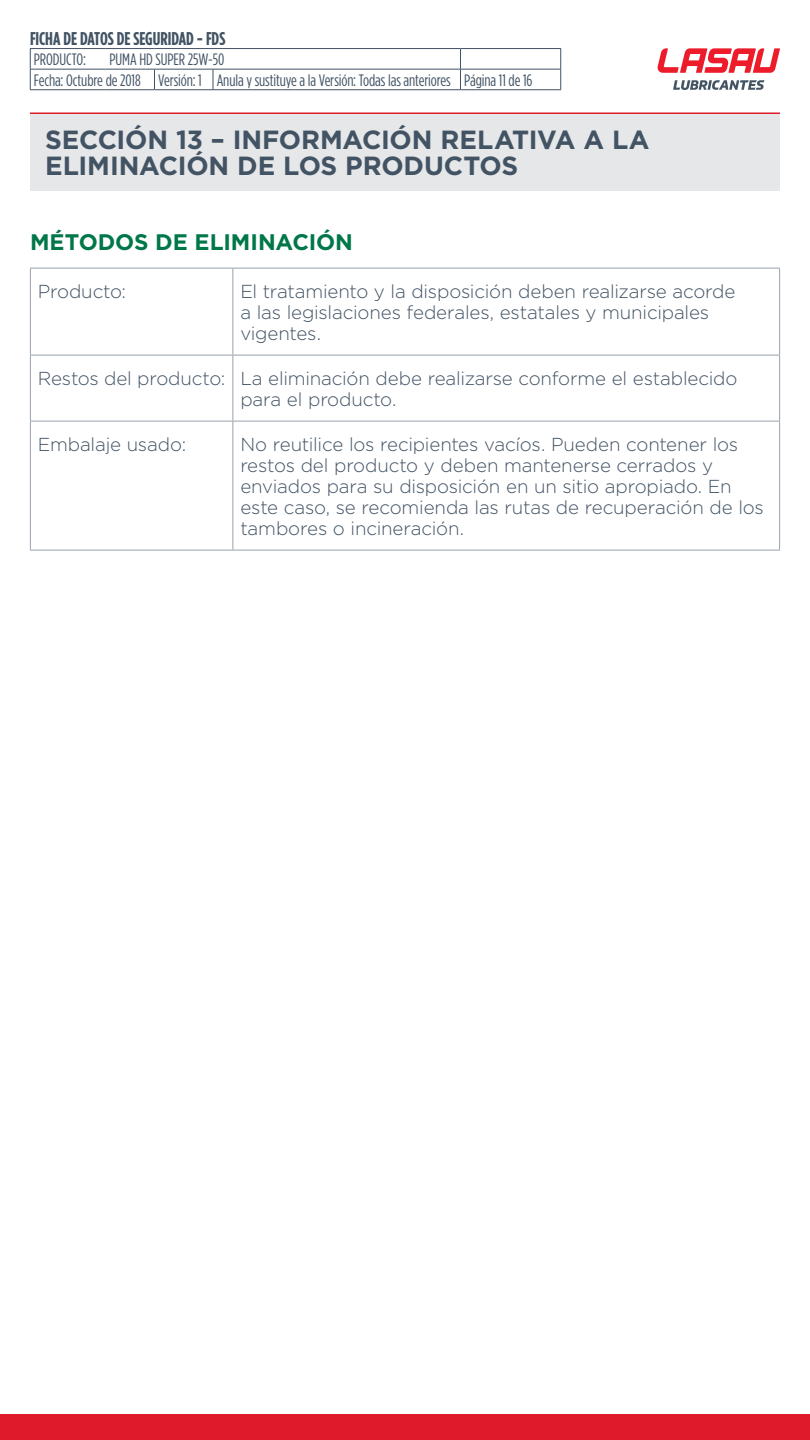
<style>
.page{position:relative;width:810px;height:1440px;background:#fff}
.page>*{position:absolute;margin:0;border:0;box-sizing:border-box;transform-origin:0 0}
.t1{font:700 26.25px/26.2px "Gotham";letter-spacing:-.005em;color:#425364}
.t2{font:700 22.5px "Gotham";color:#007749}
.t3{font:300 18.75px/21px "Gotham";letter-spacing:-.01em;color:#425364}
.t4{font:700 18.45px "Gotham Cond";letter-spacing:-.005em;color:#425364}
.t5{font:16.5px/20.6px "Gotham Cond";letter-spacing:-.005em;color:#425364}
</style>
<div class="page">
<div style="left:0;top:1414px;width:810px;height:26px;background:#df1a2a"></div>
<svg style="left:657px;top:48px;width:123px;height:25px"></svg>
<svg style="left:673px;top:80px;width:91px;height:10px"></svg>
<hr style="left:30px;top:48px;width:76px;height:1px;background:#425364">
<hr style="left:106px;top:48px;width:48px;height:1px;background:#425364">
<hr style="left:154px;top:48px;width:59px;height:1px;background:#425364">
<hr style="left:213px;top:48px;width:247px;height:1px;background:#425364">
<hr style="left:460px;top:48px;width:101px;height:1px;background:#425364">
<hr style="left:30px;top:69px;width:76px;height:1px;background:#425364">
<svg style="left:30px;top:49px;width:1px;height:40px"></svg>
<hr style="left:106px;top:69px;width:48px;height:1px;background:#425364">
<hr style="left:154px;top:69px;width:59px;height:1px;background:#425364">
<svg style="left:154px;top:69px;width:1px;height:20px"></svg>
<hr style="left:213px;top:69px;width:247px;height:1px;background:#425364">
<svg style="left:213px;top:69px;width:1px;height:20px"></svg>
<hr style="left:460px;top:69px;width:101px;height:1px;background:#425364">
<svg style="left:460px;top:49px;width:1px;height:40px"></svg>
<svg style="left:560px;top:49px;width:1px;height:40px"></svg>
<hr style="left:30px;top:89px;width:76px;height:1px;background:#425364">
<hr style="left:106px;top:89px;width:48px;height:1px;background:#425364">
<hr style="left:154px;top:89px;width:59px;height:1px;background:#425364">
<hr style="left:213px;top:89px;width:247px;height:1px;background:#425364">
<hr style="left:460px;top:89px;width:101px;height:1px;background:#425364">
<div style="left:30px;top:113px;width:750px;height:77px;background:#e6e7e9"></div>
<hr style="left:30px;top:112px;width:750px;height:2px;background:#df1a2a">
<hr style="left:30px;top:268px;width:203px;height:1px;background:#98a2ae">
<hr style="left:30px;top:268px;width:1px;height:87px;background:#98a2ae">
<hr style="left:233px;top:268px;width:547px;height:1px;background:#98a2ae">
<hr style="left:232px;top:268px;width:1px;height:87px;background:#98a2ae">
<hr style="left:779px;top:268px;width:1px;height:87px;background:#98a2ae">
<hr style="left:30px;top:355px;width:203px;height:1px;background:#98a2ae">
<hr style="left:30px;top:355px;width:1px;height:66px;background:#98a2ae">
<hr style="left:233px;top:355px;width:547px;height:1px;background:#98a2ae">
<hr style="left:232px;top:355px;width:1px;height:66px;background:#98a2ae">
<hr style="left:779px;top:355px;width:1px;height:66px;background:#98a2ae">
<hr style="left:30px;top:421px;width:203px;height:1px;background:#98a2ae">
<hr style="left:30px;top:421px;width:1px;height:129px;background:#98a2ae">
<hr style="left:233px;top:421px;width:547px;height:1px;background:#98a2ae">
<hr style="left:232px;top:421px;width:1px;height:129px;background:#98a2ae">
<hr style="left:779px;top:421px;width:1px;height:129px;background:#98a2ae">
<hr style="left:30px;top:550px;width:203px;height:1px;background:#98a2ae">
<hr style="left:233px;top:550px;width:547px;height:1px;background:#98a2ae">
<p class="t4" style="left:30px;top:27px;width:197px">FICHA DE DATOS DE SEGURIDAD - FDS</p>
<p class="t5" style="left:34px;top:49px;width:54px">PRODUCTO:</p>
<p class="t5" style="left:34px;top:49px;width:500px;text-indent:76px">PUMA HD SUPER 25W-50<br>Fecha: Octubre de 2018 Versión: 1 Anula y sustituye a la Versión: Todas las anteriores Página 11 de 16</p>
<h1 class="t1" style="left:45px;top:127px;width:606px">SECCIÓN 13 – INFORMACIÓN RELATIVA A LA<br>ELIMINACIÓN DE LOS PRODUCTOS</h1>
<p class="t2" style="left:30px;top:227px;width:324px">MÉTODOS DE ELIMINACIÓN</p>
<p class="t3" style="left:38px;top:280px;width:90px">Producto:</p>
<p class="t3" style="left:240px;top:280px;width:497px">El tratamiento y la disposición deben realizarse acorde a las legislaciones federales, estatales y municipales vigentes.</p>
<p class="t3" style="left:240px;top:367px;width:499px;text-indent:-202px">Restos del producto: La eliminación debe realizarse conforme el establecido para el producto.</p>
<p class="t3" style="left:38px;top:433px;width:150px">Embalaje usado:</p>
<p class="t3" style="left:240px;top:433px;width:525px">No reutilice los recipientes vacíos. Pueden contener los restos del producto y deben mantenerse cerrados y enviados para su disposición en un sitio apropiado. En este caso, se recomienda las rutas de recuperación de los tambores o incineración.</p>
</div>
